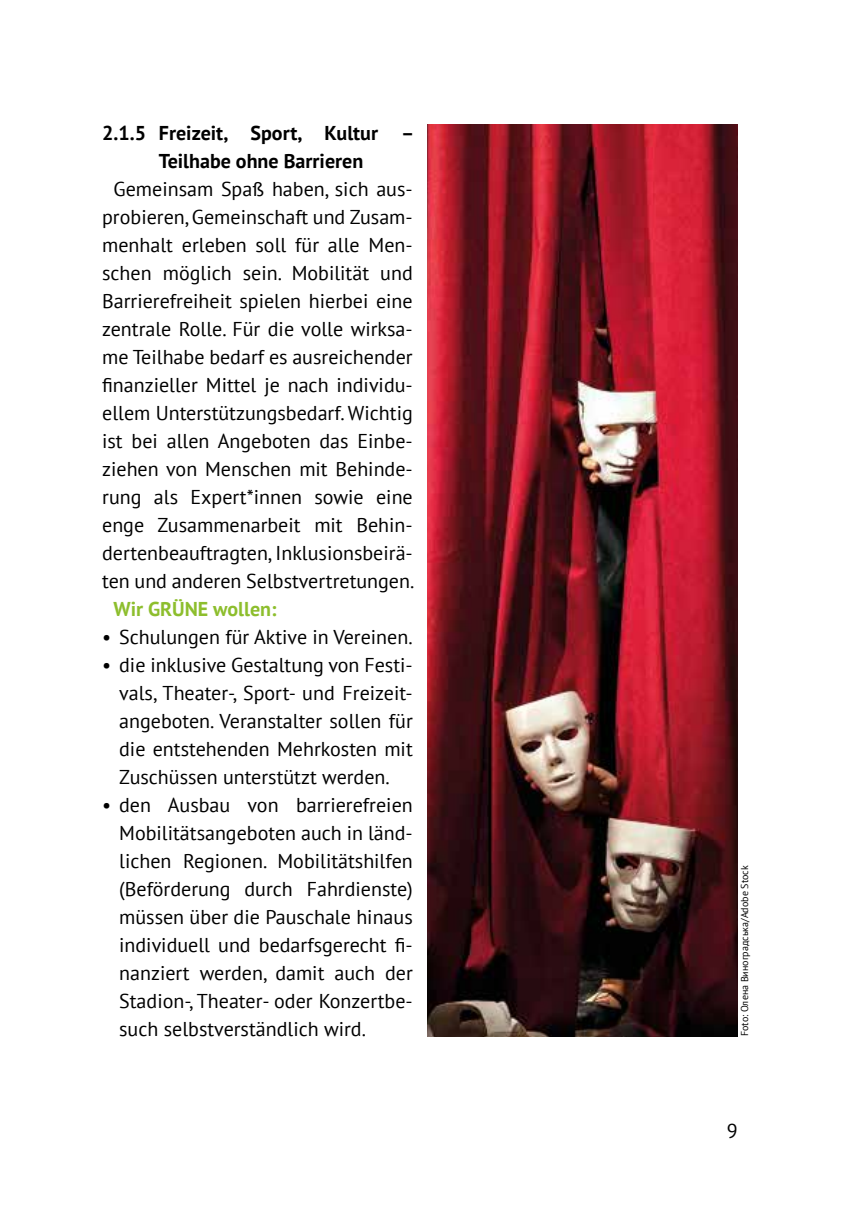
<style>
.page{position:relative;width:857px;height:1225px;background:#fff}
.page>*{position:absolute;margin:0;border:0;box-sizing:border-box;transform-origin:0 0}
.t1{font:20px/28px "PT Sans";color:#000;text-align:justify}
.t2{font:700 20px/28px "PT Sans";color:#000;text-align:center}
.t3{font:700 20px "PT Sans";color:#8dbe2d}
.t4{font:10px "PT Sans";color:#000}
</style>
<div class="page">
<img style="left:427px;top:125px;width:310px;height:911px">
<p class="t2" style="left:102px;top:118px;width:313px">2.1.5 Freizeit, Sport, Kultur –<br>Teilhabe ohne Barrieren</p>
<p class="t1" style="left:102px;top:174px;width:313px;text-align:center">Gemeinsam Spaß haben, sich aus&shy;probieren, Gemeinschaft und Zusam&shy;menhalt erleben soll für alle Men&shy;schen möglich sein. Mobilität und Barrierefreiheit spielen hierbei eine zentrale Rolle. Für die volle wirksa&shy;me Teilhabe bedarf es ausreichender finanzieller Mittel je nach individu&shy;ellem Unterstützungsbedarf. Wichtig ist bei allen Angeboten das Einbe&shy;ziehen von Menschen mit Behinde&shy;rung als Expert*innen sowie eine enge Zusammenarbeit mit Behin&shy;dertenbeauftragten, Inklusionsbeirä&shy;ten und anderen Selbstvertretungen.</p>
<p class="t3" style="left:113px;top:595px;width:164px">Wir GRÜNE wollen:</p>
<p class="t1" style="left:102px;top:622px;width:312px">• Schulungen für Aktive in Vereinen.</p>
<p class="t1" style="left:119px;top:650px;width:295px;text-indent:-17px">• die inklusive Gestaltung von Festi&shy;vals, Theater-, Sport- und Freizeit&shy;angeboten. Veranstalter sollen für die entstehenden Mehrkosten mit Zuschüssen unterstützt werden.</p>
<p class="t1" style="left:119px;top:790px;width:295px;text-indent:-17px">• den Ausbau von barrierefreien Mobilitätsangeboten auch in länd&shy;lichen Regionen. Mobilitätshilfen (Beförderung durch Fahrdienste) müssen über die Pauschale hinaus individuell und bedarfsgerecht fi&shy;nanziert werden, damit auch der Stadion-, Theater- oder Konzertbe&shy;such selbstverständlich wird.</p>
<p class="t4" style="left:737px;top:1036px;width:172px;rotate:-90deg">Foto: Олена Виноградська/Adobe Stock</p>
<p class="t1" style="left:726px;top:1116px;width:12px">9</p>
</div>
